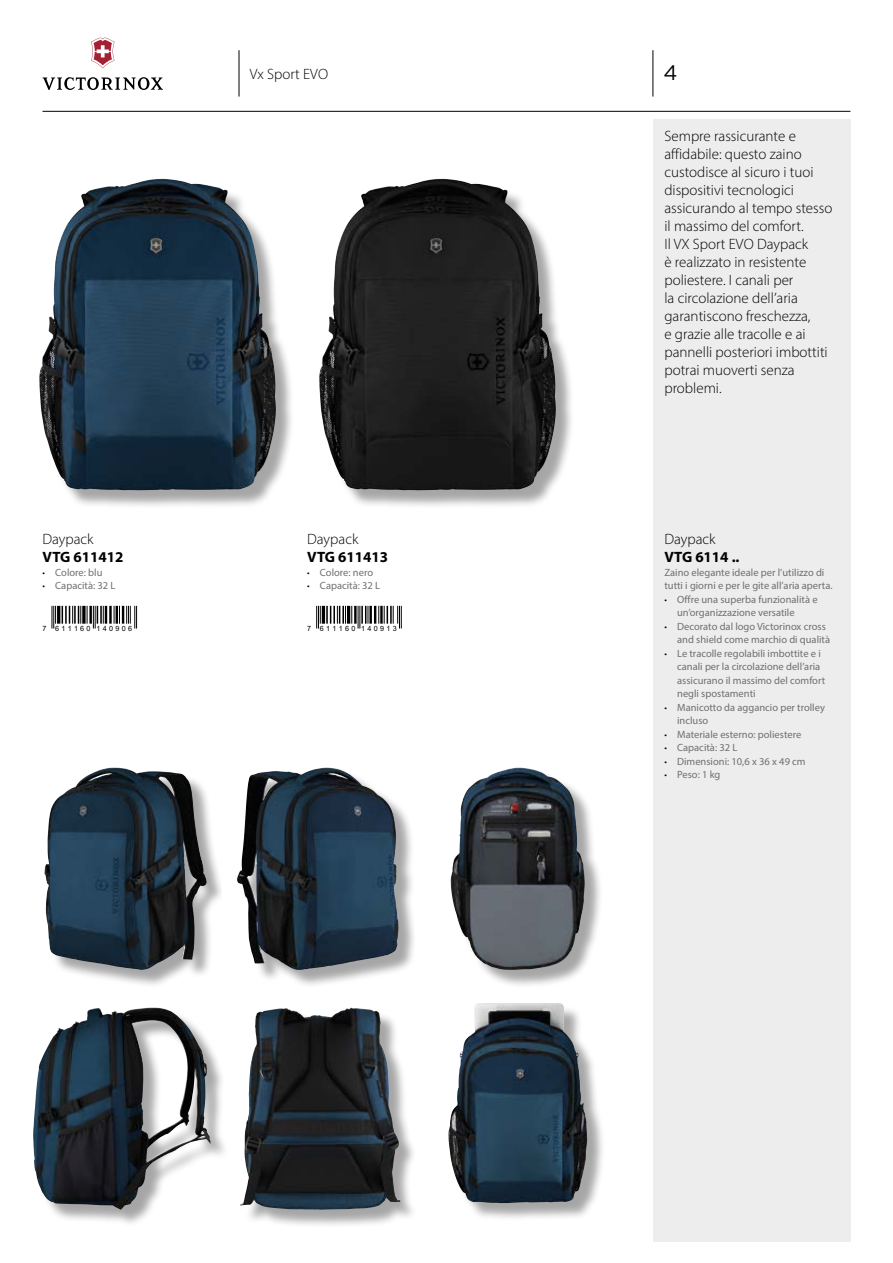
<style>
.page{position:relative;width:893px;height:1263px;background:#fff}
.page>*{position:absolute;margin:0;border:0;box-sizing:border-box;transform-origin:0 0}
.t1{font:21px "Gotham";color:#000}
.t2{font:300 15px/18px "Myriad Pro";color:#000}
.t3{font:700 15px "Myriad Pro";color:#000}
.t4{font:10.5px/13.5px "Myriad Pro";color:#706f6f}
.t5{font:7.2px "Arial";letter-spacing:.32em;color:#000}
.s1{font-weight:300;font-stretch:condensed;color:#000}
</style>
<div class="page">
<div style="left:653px;top:119px;width:197px;height:1123px;background:#ededed"></div>
<svg style="left:43px;top:77px;width:120px;height:13px"></svg>
<svg style="left:91px;top:38px;width:23px;height:30px"></svg>
<hr style="left:43px;top:111px;width:807px;height:1px;background:#000">
<hr style="left:653px;top:50px;width:1px;height:47px;background:#000">
<div style="left:41px;top:181px;width:254px;height:328px;background:#000;opacity:.35"></div>
<img style="left:39px;top:179px;width:116px;height:311px">
<div style="left:321px;top:181px;width:254px;height:328px;background:#000;opacity:.35"></div>
<img style="left:319px;top:179px;width:116px;height:311px">
<div style="left:47px;top:770px;width:175px;height:218px;background:#000;opacity:.35"></div>
<img style="left:44px;top:768px;width:150px;height:202px">
<div style="left:243px;top:1010px;width:176px;height:218px;background:#000;opacity:.35"></div>
<img style="left:249px;top:1008px;width:101px;height:83px">
<div style="left:240px;top:770px;width:174px;height:218px;background:#000;opacity:.35"></div>
<img style="left:237px;top:768px;width:86px;height:195px">
<div style="left:36px;top:1010px;width:193px;height:217px;background:#000;opacity:.35"></div>
<img style="left:33px;top:1008px;width:105px;height:185px">
<div style="left:453px;top:770px;width:150px;height:218px;background:#000;opacity:.35"></div>
<img style="left:451px;top:768px;width:67px;height:185px">
<div style="left:451px;top:1005px;width:155px;height:216px;background:#000;opacity:.35"></div>
<img style="left:448px;top:1003px;width:101px;height:196px">
<svg style="left:52px;top:606px;width:4px;height:22px"></svg>
<hr style="left:57px;top:606px;width:3px;height:18px;background:#000">
<svg style="left:62px;top:606px;width:19px;height:18px"></svg>
<svg style="left:82px;top:606px;width:4px;height:18px"></svg>
<svg style="left:87px;top:606px;width:20px;height:22px"></svg>
<hr style="left:109px;top:606px;width:3px;height:18px;background:#000">
<svg style="left:114px;top:606px;width:23px;height:22px"></svg>
<svg style="left:316px;top:606px;width:36px;height:22px"></svg>
<hr style="left:354px;top:606px;width:3px;height:18px;background:#000">
<svg style="left:358px;top:606px;width:44px;height:22px"></svg>
<hr style="left:239px;top:50px;width:1px;height:47px;background:#000">
<h2 class="t2" style="left:250px;top:65px;width:80px">Vx Sport EVO</h2>
<h1 class="t1" style="left:663px;top:61px;width:16px">4</h1>
<p class="t2" style="left:664px;top:127px;width:169px">Sempre rassicurante e affidabile: questo zaino custodisce al sicuro i tuoi dispositivi tecnologici assicurando al tempo stesso il massimo del comfort.<br>Il VX Sport EVO Daypack<br>è realizzato in resistente poliestere. I canali per<br>la circolazione dell’aria garantiscono freschezza,<br>e grazie alle tracolle e ai pannelli posteriori imbottiti potrai muoverti senza problemi.</p>
<h2 class="t2" style="left:43px;top:530px;width:53px">Daypack</h2>
<h2 class="t3" style="left:43px;top:547px;width:82px">VTG 611412</h2>
<p class="t4" style="left:43px;top:565px;width:61px"><span class="s1">•</span> Colore: blu</p>
<p class="t4" style="left:43px;top:579px;width:74px"><span class="s1">•</span> Capacità: 32 L</p>
<h2 class="t2" style="left:307px;top:530px;width:53px">Daypack</h2>
<h2 class="t3" style="left:307px;top:547px;width:82px">VTG 611413</h2>
<p class="t4" style="left:307px;top:565px;width:67px"><span class="s1">•</span> Colore: nero</p>
<p class="t4" style="left:307px;top:579px;width:74px"><span class="s1">•</span> Capacità: 32 L</p>
<p class="t5" style="left:43px;top:624px;width:91px">7 611160 140906</p>
<p class="t5" style="left:307px;top:624px;width:91px">7 611160 140913</p>
<h2 class="t2" style="left:664px;top:530px;width:53px">Daypack</h2>
<h2 class="t3" style="left:664px;top:547px;width:77px">VTG 6114 ..</h2>
<p class="t4" style="left:664px;top:565px;width:170px">Zaino elegante ideale per l’utilizzo di tutti i giorni e per le gite all’aria aperta.</p>
<p class="t4" style="left:677px;top:592px;width:142px;text-indent:-13px"><span class="s1">•</span> Offre una superba funzionalità e un’organizzazione versatile</p>
<p class="t4" style="left:677px;top:619px;width:154px;text-indent:-13px"><span class="s1">•</span> Decorato dal logo Victorinox cross and shield come marchio di qualità</p>
<p class="t4" style="left:677px;top:646px;width:149px;text-indent:-13px"><span class="s1">•</span> Le tracolle regolabili imbottite e i canali per la circolazione dell’aria assicurano il massimo del comfort negli spostamenti</p>
<p class="t4" style="left:677px;top:700px;width:149px;text-indent:-13px"><span class="s1">•</span> Manicotto da aggancio per trolley incluso</p>
<p class="t4" style="left:664px;top:727px;width:138px"><span class="s1">•</span> Materiale esterno: poliestere</p>
<p class="t4" style="left:664px;top:741px;width:74px"><span class="s1">•</span> Capacità: 32 L</p>
<p class="t4" style="left:664px;top:754px;width:143px"><span class="s1">•</span> Dimensioni: 10,6 x 36 x 49 cm</p>
<p class="t4" style="left:664px;top:768px;width:58px"><span class="s1">•</span> Peso: 1 kg</p>
</div>
